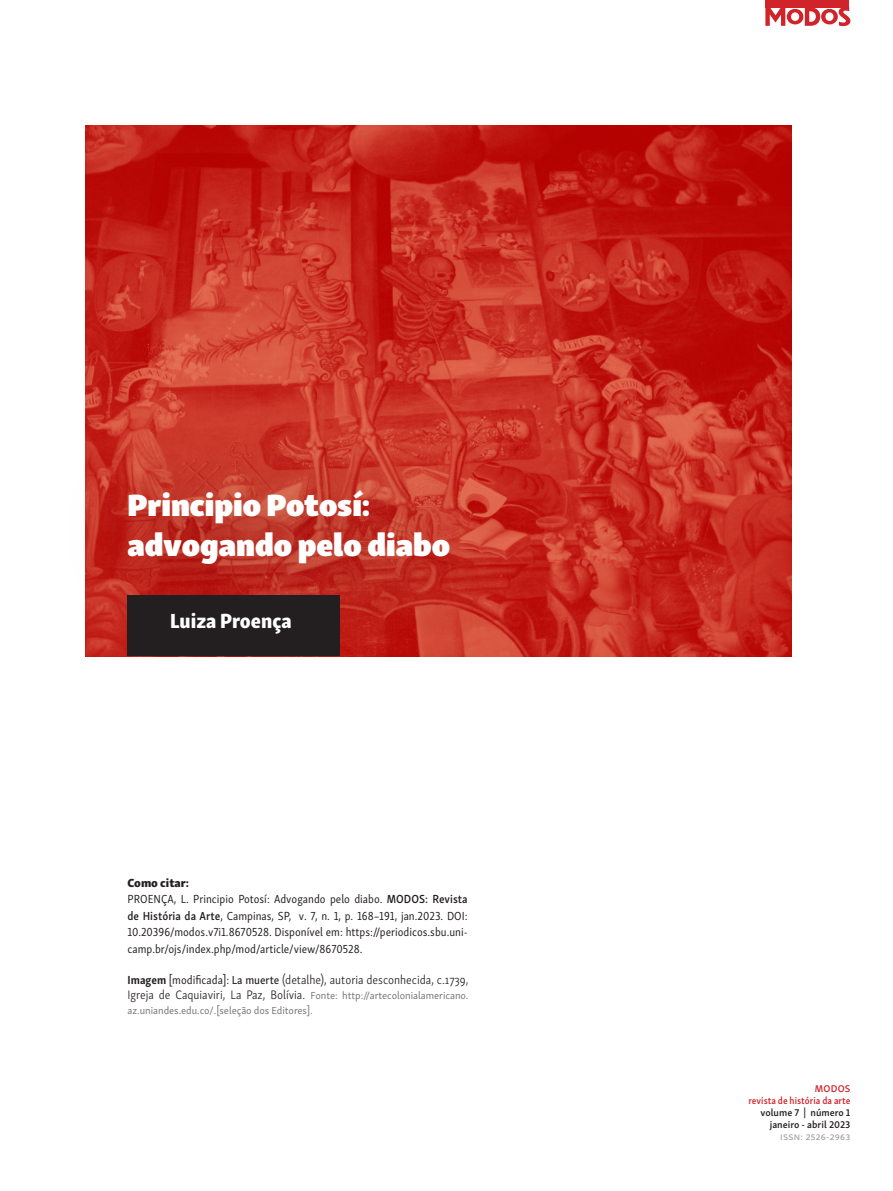
<style>
.page{position:relative;width:893px;height:1191px;background:#fff}
.page>*{position:absolute;margin:0;border:0;box-sizing:border-box;transform-origin:0 0}
.Titulo-do-Artigo{font:31.5px/39.6px "Skolar Sans Latn Bl";color:#fff}
.t1{font:21px "Skolar Sans Latn Cn Eb";color:#fff}
.t2{font:300 12.6px "Skolar Sans Latn Cn";color:#231f20}
.t3{font:12px/16.5px "Skolar Sans Latn Cn";color:#231f20;text-align:justify}
.t4{font:12px "Skolar Sans Latn Eb";color:#231f20}
.t5{font:10.5px/15px "Skolar Sans Latn";letter-spacing:-.005em;color:#757679}
.t6{font:600 10.05px/12px "Skolar Sans Latn";color:#231f20;text-align:right}
.t7{font:600 10.05px "Skolar Sans Latn Cn";color:#d1232a}
.t8{font:10.05px "Skolar Sans Latn";letter-spacing:.025em;color:#939598}
.t9{font:600 10.05px "Skolar Sans Latn";letter-spacing:.025em;color:#d1232a}
.s1{font-weight:600}
.s2{font-weight:700;font-size:12px}
.s3{font-weight:400;font-size:12px}
.s4{font-family:"Skolar Sans Latn Cn Me";font-weight:400;font-size:12px}
.s5{font-family:"Skolar Sans Latn Cn";font-weight:300;font-size:12.6px;color:#231f20}
</style>
<div class="page">
<img style="left:85px;top:125px;width:706px;height:531px">
<div style="left:765px;top:0;width:84px;height:8px;background:#d1232a"></div>
<svg style="left:765px;top:7px;width:85px;height:19px"></svg>
<div style="left:54px;top:418px;width:478px;height:231px;background:#231f20;opacity:.44"></div>
<div style="left:128px;top:595px;width:212px;height:61px;background:#231f20"></div>
<p class="Titulo-do-Artigo" style="left:128px;top:482px;width:324px">Principio Potosí: advogando pelo diabo</p>
<p class="t1" style="left:170px;top:603px;width:123px">Luiza Proença</p>
<p class="t4" style="left:128px;top:872px;width:63px">Como citar:</p>
<p class="t3" style="left:128px;top:890px;width:342px">PROENÇA, L. Principio Potosí: Advogando pelo diabo. <span class="s1">MODOS: Revista de História da Arte</span>, Campinas, SP, v. 7, n. 1, p. 168–191, jan.2023. DOI:<br>10.20396/modos.v7i1.8670528. Disponível em: https://periodicos.sbu.uni&shy;camp.br/ojs/index.php/mod/article/view/8670528.</p>
<p class="t2" style="left:128px;top:970px;width:342px"><span class="s2">Imagem</span> <span class="s3">[modificada]:</span> <span class="s4">La muerte</span> (detalhe), autoria desconhecida, c.1739,</p>
<p class="t5" style="left:128px;top:986px;width:342px"><span class="s5">Igreja de Caquiaviri, La Paz, Bolívia.</span> Fonte: http://artecolonialamericano. az.uniandes.edu.co/.[seleção dos Editores].</p>
<p class="t9" style="left:815px;top:1081px;width:37px">MODOS</p>
<p class="t7" style="left:748px;top:1093px;width:103px">revista de história da arte</p>
<p class="t6" style="left:760px;top:1106px;width:91px">volume 7 | número 1 janeiro - abril 2023</p>
<p class="t8" style="left:780px;top:1129px;width:72px">ISSN: 2526-2963</p>
</div>
